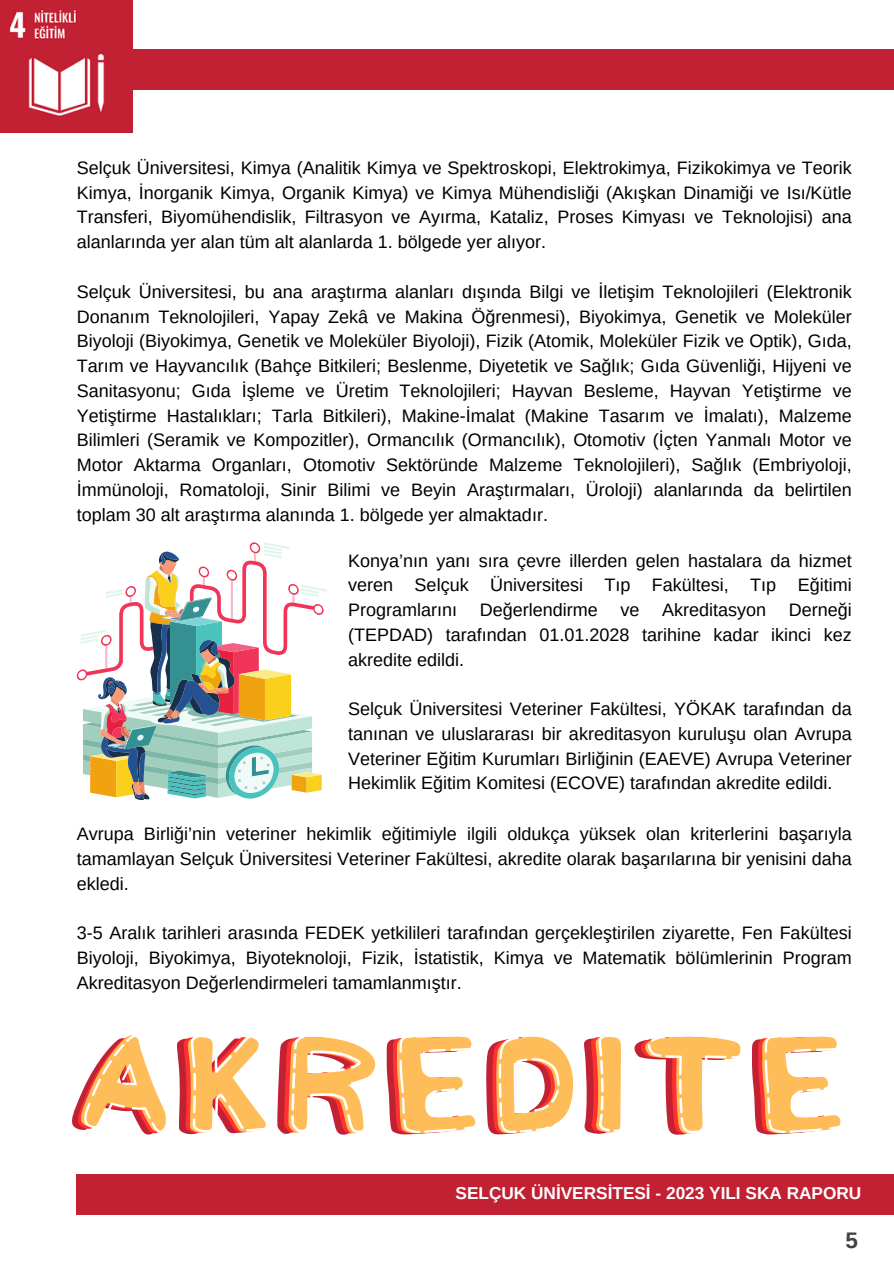
<style>
.page{position:relative;width:894px;height:1264px;background:#fff}
.page>*{position:absolute;margin:0;border:0;box-sizing:border-box;transform-origin:0 0}
.t1{font:700 22.5px "Arimo";color:#44423f}
.t2{font:18px/24.8px "Arimo";color:#000;text-align:justify}
.t3{font:700 17.25px "Arimo";color:#fffeff}
</style>
<div class="page">
<div style="left:77px;top:1174px;width:816px;height:40px;background:#c22033"></div>
<div style="left:118px;top:49px;width:775px;height:40px;background:#c22033"></div>
<img style="left:0;top:0;width:133px;height:133px">
<svg style="left:78px;top:544px;width:244px;height:256px"></svg>
<svg style="left:72px;top:1035px;width:94px;height:99px"></svg>
<svg style="left:177px;top:1037px;width:89px;height:97px"></svg>
<svg style="left:277px;top:1037px;width:99px;height:97px"></svg>
<svg style="left:386px;top:1036px;width:90px;height:98px"></svg>
<svg style="left:486px;top:1036px;width:88px;height:98px"></svg>
<svg style="left:584px;top:1037px;width:37px;height:97px;background:#f39865"></svg>
<svg style="left:634px;top:1036px;width:107px;height:98px"></svg>
<svg style="left:752px;top:1036px;width:89px;height:98px"></svg>
<p class="t2" style="left:77px;top:155px;width:776px">Selçuk Üniversitesi, Kimya (Analitik Kimya ve Spektroskopi, Elektrokimya, Fizikokimya ve Teorik Kimya, İnorganik Kimya, Organik Kimya) ve Kimya Mühendisliği (Akışkan Dinamiği ve Isı/Kütle Transferi, Biyomühendislik, Filtrasyon ve Ayırma, Kataliz, Proses Kimyası ve Teknolojisi) ana alanlarında yer alan tüm alt alanlarda 1. bölgede yer alıyor.</p>
<p class="t2" style="left:77px;top:279px;width:776px">Selçuk Üniversitesi, bu ana araştırma alanları dışında Bilgi ve İletişim Teknolojileri (Elektronik Donanım Teknolojileri, Yapay Zekâ ve Makina Öğrenmesi), Biyokimya, Genetik ve Moleküler Biyoloji (Biyokimya, Genetik ve Moleküler Biyoloji), Fizik (Atomik, Moleküler Fizik ve Optik), Gıda, Tarım ve Hayvancılık (Bahçe Bitkileri; Beslenme, Diyetetik ve Sağlık; Gıda Güvenliği, Hijyeni ve Sanitasyonu; Gıda İşleme ve Üretim Teknolojileri; Hayvan Besleme, Hayvan Yetiştirme ve Yetiştirme Hastalıkları; Tarla Bitkileri), Makine-İmalat (Makine Tasarım ve İmalatı), Malzeme Bilimleri (Seramik ve Kompozitler), Ormancılık (Ormancılık), Otomotiv (İçten Yanmalı Motor ve Motor Aktarma Organları, Otomotiv Sektöründe Malzeme Teknolojileri), Sağlık (Embriyoloji, İmmünoloji, Romatoloji, Sinir Bilimi ve Beyin Araştırmaları, Üroloji) alanlarında da belirtilen toplam 30 alt araştırma alanında 1. bölgede yer almaktadır.</p>
<p class="t2" style="left:348px;top:548px;width:505px">Konya’nın yanı sıra çevre illerden gelen hastalara da hizmet veren Selçuk Üniversitesi Tıp Fakültesi, Tıp Eğitimi Programlarını</p>
<p class="t2" style="left:348px;top:597px;width:505px;text-indent:440px">Derneği (TEPDAD) tarafından 01.01.2028 tarihine kadar ikinci kez akredite edildi.</p>
<p class="t2" style="left:348px;top:696px;width:505px">Selçuk Üniversitesi Veteriner Fakültesi, YÖKAK tarafından da tanınan ve uluslararası bir akreditasyon kuruluşu olan Avrupa Veteriner Eğitim Kurumları Birliğinin (EAEVE) Avrupa Veteriner Hekimlik Eğitim Komitesi (ECOVE) tarafından akredite edildi.</p>
<p class="t2" style="left:77px;top:821px;width:776px">Avrupa Birliği’nin veteriner hekimlik eğitimiyle ilgili oldukça yüksek olan kriterlerini başarıyla tamamlayan Selçuk Üniversitesi Veteriner Fakültesi, akredite olarak başarılarına bir yenisini daha ekledi.</p>
<p class="t2" style="left:77px;top:920px;width:776px">3-5 Aralık tarihleri arasında FEDEK yetkilileri tarafından gerçekleştirilen ziyarette, Fen Fakültesi Biyoloji, Biyokimya, Biyoteknoloji, Fizik, İstatistik, Kimya ve Matematik bölümlerinin Program Akreditasyon Değerlendirmeleri tamamlanmıştır.</p>
<p class="t2" style="left:479px;top:597px;width:120px">Değerlendirme</p>
<p class="t2" style="left:620px;top:597px;width:147px">ve Akreditasyon</p>
<p class="t3" style="left:455px;top:1182px;width:407px">SELÇUK ÜNİVERSİTESİ - 2023 YILI SKA RAPORU</p>
<p class="t1" style="left:845px;top:1227px;width:14px">5</p>
</div>
